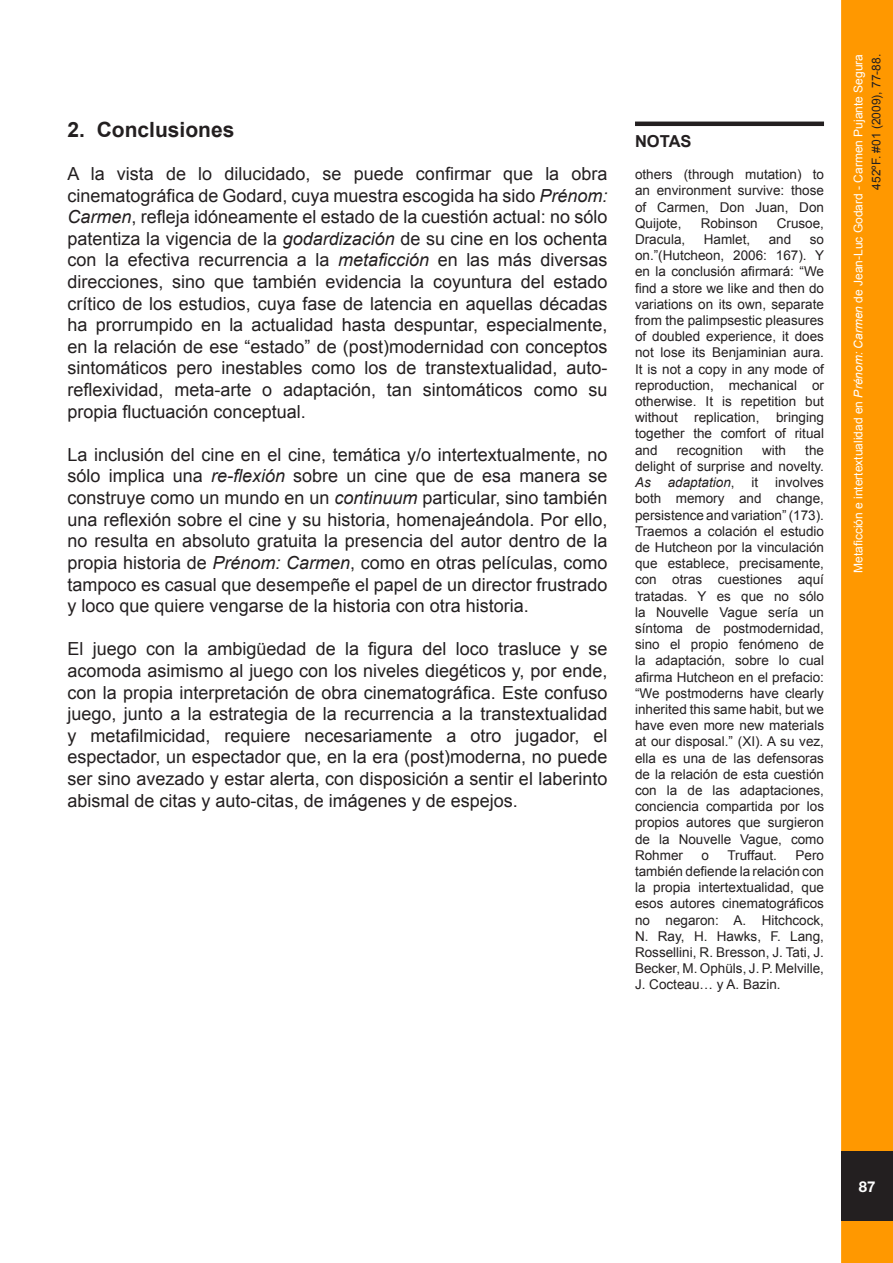
<style>
.page{position:relative;width:893px;height:1263px;background:#fff}
.page>*{position:absolute;margin:0;border:0;box-sizing:border-box;transform-origin:0 0}
.Estilo_de_párrafo_1{font:700 21px "Arial";color:#231f20}
.Estilo_de_párrafo_1-2{font:18px/21.6px "Arial";color:#231f20;text-align:justify}
.Estilo_de_párrafo_1-3{font:700 16.5px "Arial";color:#231f20}
.t1{font:700 15px "Helvetica Neue";color:#fff}
.Estilo_de_párrafo_1-4{font:13.5px/16.2px "Arial";color:#231f20;text-align:justify}
.Estilo_de_párrafo_1-5{font:italic 13.5px "Arial";color:#231f20}
.t2{font:12px/18px "Arial";color:#fff;text-align:right}
.s1{font-style:italic}
.s2{font-style:normal}
.s3{color:#231f20}
</style>
<div class="page">
<hr style="left:0;top:1151px;width:1px;height:70px;background:#231f20">
<div style="left:841px;top:0;width:52px;height:1263px;background:#ff9800;border:3px solid #ff9800"></div>
<div style="left:841px;top:1151px;width:52px;height:70px;background:#231f20"></div>
<hr style="left:635px;top:122px;width:189px;height:4px;background:#231f20">
<p class="Estilo_de_párrafo_1" style="left:68px;top:116px;width:168px">2. Conclusiones</p>
<p class="Estilo_de_párrafo_1-2" style="left:68px;top:163px;width:541px">A la vista de lo dilucidado, se puede confirmar que la obra cinematográfica de Godard, cuya muestra escogida ha sido <span class="s1">Prénom:<br>Carmen</span>, refleja idóneamente el estado de la cuestión actual: no sólo patentiza la vigencia de la <span class="s1">godardización</span> de su cine en los ochenta con la efectiva recurrencia a la <span class="s1">metaficción</span> en las más diversas direcciones, sino que también evidencia la coyuntura del estado crítico de los estudios, cuya fase de latencia en aquellas décadas ha prorrumpido en la actualidad hasta despuntar, especialmente, en la relación de ese “estado” de (post)modernidad con conceptos sintomáticos pero inestables como los de transtextualidad, auto&shy;reflexividad, meta-arte o adaptación, tan sintomáticos como su propia fluctuación conceptual.</p>
<p class="Estilo_de_párrafo_1-2" style="left:68px;top:444px;width:541px">La inclusión del cine en el cine, temática y/o intertextualmente, no sólo implica una <span class="s1">re-flexión</span> sobre un cine que de esa manera se construye como un mundo en un <span class="s1">continuum</span> particular, sino también una reflexión sobre el cine y su historia, homenajeándola. Por ello, no resulta en absoluto gratuita la presencia del autor dentro de la propia historia de <span class="s1">Prénom: Carmen</span>, como en otras películas, como tampoco es casual que desempeñe el papel de un director frustrado y loco que quiere vengarse de la historia con otra historia.</p>
<p class="Estilo_de_párrafo_1-2" style="left:68px;top:638px;width:541px">El juego con la ambigüedad de la figura del loco trasluce y se acomoda asimismo al juego con los niveles diegéticos y, por ende, con la propia interpretación de obra cinematográfica. Este confuso juego, junto a la estrategia de la recurrencia a la transtextualidad y metafilmicidad, requiere necesariamente a otro jugador, el espectador, un espectador que, en la era (post)moderna, no puede ser sino avezado y estar alerta, con disposición a sentir el laberinto abismal de citas y auto-citas, de imágenes y de espejos.</p>
<p class="Estilo_de_párrafo_1-3" style="left:635px;top:130px;width:58px">NOTAS</p>
<p class="Estilo_de_párrafo_1-4" style="left:635px;top:167px;width:191px">others (through mutation) to an environment survive: those of Carmen, Don Juan, Don Quijote,</p>
<p class="Estilo_de_párrafo_1-4" style="left:701px;top:215px;width:59px">Robinson</p>
<p class="Estilo_de_párrafo_1-4" style="left:777px;top:215px;width:49px">Crusoe,</p>
<p class="Estilo_de_párrafo_1-4" style="left:635px;top:231px;width:52px">Dracula,</p>
<p class="Estilo_de_párrafo_1-4" style="left:704px;top:231px;width:48px">Hamlet,</p>
<p class="Estilo_de_párrafo_1-4" style="left:769px;top:231px;width:24px">and</p>
<p class="Estilo_de_párrafo_1-4" style="left:635px;top:231px;width:191px;text-indent:175px">so on.”(Hutcheon, 2006: 167). Y en la conclusión afirmará: “We find a store we like and then do variations on its own, separate from the palimpsestic pleasures of doubled experience, it does not lose its Benjaminian aura.<br>It is not a copy in any mode of reproduction, mechanical or otherwise. It is repetition but without replication, bringing together the comfort of ritual and</p>
<p class="Estilo_de_párrafo_1-4" style="left:635px;top:442px;width:191px;text-indent:170px">the delight of surprise and novelty.<br><span class="s1">As</span></p>
<p class="Estilo_de_párrafo_1-4" style="left:677px;top:442px;width:68px">recognition</p>
<p class="Estilo_de_párrafo_1-4" style="left:762px;top:442px;width:26px">with</p>
<p class="Estilo_de_párrafo_1-4" style="left:635px;top:474px;width:191px;text-indent:140px">involves both memory and change, persistence and variation” (173).<br>Traemos a colación el estudio de Hutcheon por la vinculación que establece, precisamente, con otras cuestiones aquí tratadas. Y es que no sólo la Nouvelle Vague sería un síntoma de postmodernidad, sino el propio fenómeno de la adaptación, sobre lo cual afirma Hutcheon en el prefacio: “We postmoderns have clearly inherited this same habit, but we have even more new materials at our disposal.” (XI). A su vez, ella es una de las defensoras de la relación de esta cuestión con la de las adaptaciones, conciencia compartida por los propios autores que surgieron de la Nouvelle Vague, como Rohmer</p>
<p class="Estilo_de_párrafo_1-5" style="left:668px;top:474px;width:68px">adaptation<span class="s2">,</span></p>
<p class="Estilo_de_párrafo_1-4" style="left:752px;top:474px;width:8px">it</p>
<p class="Estilo_de_párrafo_1-4" style="left:702px;top:847px;width:9px">o</p>
<p class="Estilo_de_párrafo_1-4" style="left:727px;top:847px;width:51px">Truffaut.</p>
<p class="Estilo_de_párrafo_1-4" style="left:635px;top:847px;width:191px;text-indent:160px">Pero también defiende la relación con la propia intertextualidad, que esos autores cinematográficos no negaron: A. Hitchcock, N. Ray, H. Hawks, F. Lang, Rossellini, R. Bresson, J. Tati, J.<br>Becker, M. Ophüls, J. P. Melville, J. Cocteau… y A. Bazin.</p>
<p class="t2" style="left:849px;top:573px;width:520px;rotate:-90deg">Metaficción e intertextualidad en <span class="s1">Prénom: Carmen</span> de Jean-Luc Godard - Carmen Pujante Segura<br><span class="s3">452ºF. #01 (2009), 77-88.</span></p>
<p class="t1" style="left:859px;top:1177px;width:18px">87</p>
</div>
